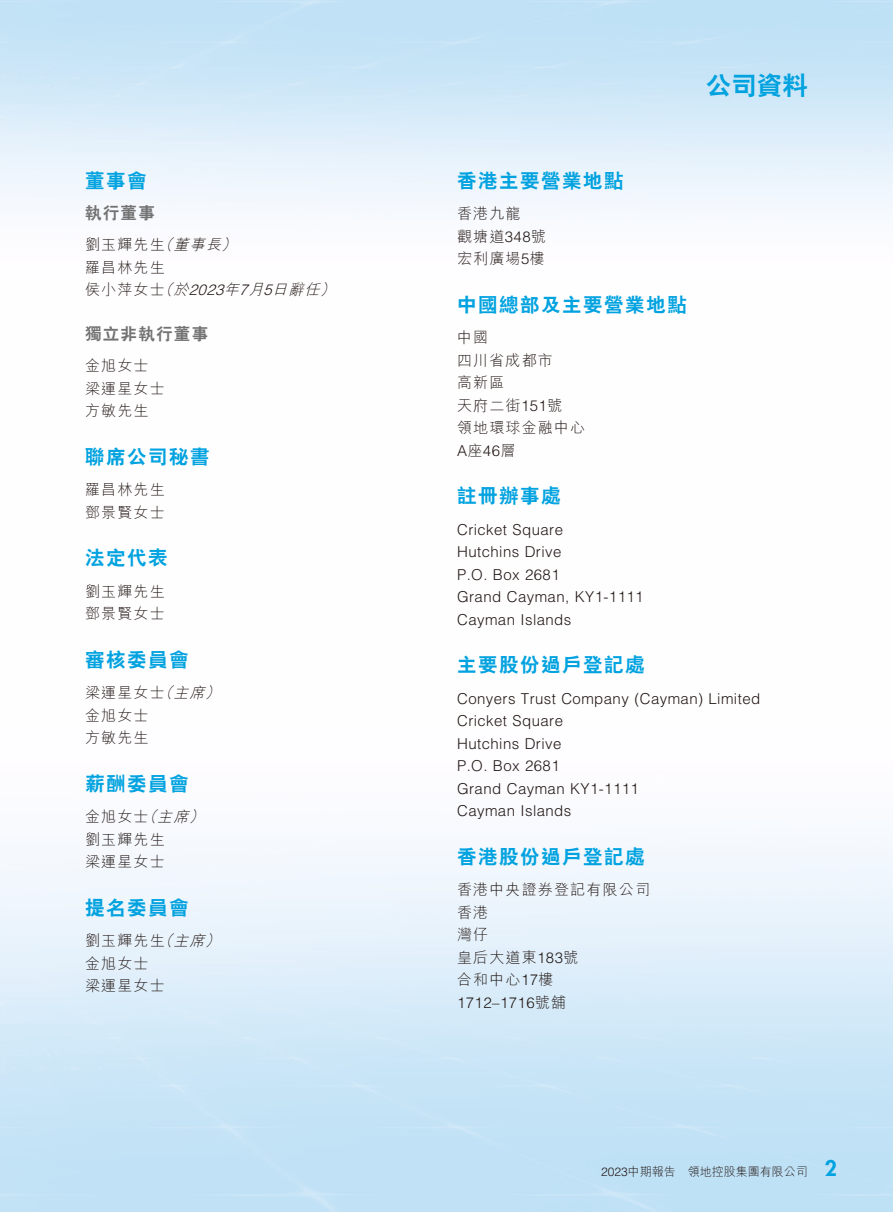
<style>
.page{position:relative;width:893px;height:1212px;background:#fff}
.page>*{position:absolute;margin:0;border:0;box-sizing:border-box;transform-origin:0 0}
.t1{font:800 25.5px "C Hei 2 HK";color:#00a2df}
.t2{font:800 21px "Futura Std";color:#00a2df}
.t3{font:800 19.5px "C Hei 2 HK";letter-spacing:.08em;color:#00a2df}
.t4{font:800 16.5px "C Hei 2 HK";letter-spacing:.08em;color:#727272}
.t5{font:300 15px/22.5px "Helvetica LT Std";letter-spacing:.03em;color:#231916}
.t6{font:300 15px/22.5px "M Hei HK";letter-spacing:.08em;color:#231916}
.t7{font:italic 300 15px "M Hei HK";color:#231916}
.t8{font:italic 300 15px "Helvetica LT Std";color:#231916}
.t9{font:300 12px "M Hei HK";color:#231916}
.t10{font:300 12px "Helvetica LT Std";color:#231916}
.s1{font-family:"Helvetica LT Std"}
.s2{font-family:"M Hei HK"}
</style>
<div class="page">
<h3 class="t3" style="left:85px;top:170px;width:63px">董事會</h3>
<p class="t4" style="left:85px;top:204px;width:71px">執行董事</p>
<p class="t7" style="left:158px;top:237px;width:20px">（</p>
<p class="t7" style="left:221px;top:237px;width:20px">(</p>
<p class="t6" style="left:85px;top:233px;width:81px">劉玉輝先生羅昌林先生</p>
<p class="t7" style="left:173px;top:237px;width:53px">董事長</p>
<p class="t7" style="left:158px;top:282px;width:20px">（</p>
<p class="t7" style="left:320px;top:282px;width:20px">(</p>
<p class="t7" style="left:239px;top:282px;width:86px">月<span class="s1">7</span> 日辭任</p>
<p class="t6" style="left:85px;top:278px;width:81px">侯小萍女士</p>
<p class="t4" style="left:85px;top:325px;width:125px">獨立非執行董事</p>
<p class="t6" style="left:85px;top:354px;width:81px">金旭女士梁運星女士方敏先生</p>
<h3 class="t3" style="left:85px;top:446px;width:126px">聯席公司秘書</h3>
<p class="t6" style="left:85px;top:478px;width:81px">羅昌林先生鄧景賢女士</p>
<h3 class="t3" style="left:85px;top:548px;width:84px">法定代表</h3>
<p class="t6" style="left:85px;top:580px;width:81px">劉玉輝先生鄧景賢女士</p>
<h3 class="t3" style="left:85px;top:649px;width:105px">審核委員會</h3>
<p class="t7" style="left:205px;top:685px;width:20px">(</p>
<p class="t7" style="left:224px;top:282px;width:20px">年</p>
<p class="t7" style="left:173px;top:282px;width:20px">於</p>
<p class="t8" style="left:189px;top:280px;width:41px">2023</p>
<p class="t8" style="left:263px;top:280px;width:15px">5</p>
<p class="t7" style="left:158px;top:685px;width:20px">（</p>
<p class="t6" style="left:85px;top:681px;width:81px">梁運星女士金旭女士方敏先生</p>
<h3 class="t3" style="left:85px;top:773px;width:105px">薪酬委員會</h3>
<p class="t7" style="left:173px;top:685px;width:37px">主席</p>
<p class="t7" style="left:142px;top:809px;width:20px">（</p>
<p class="t7" style="left:189px;top:809px;width:20px">(</p>
<p class="t6" style="left:85px;top:805px;width:81px">金旭女士劉玉輝先生梁運星女士</p>
<h3 class="t3" style="left:85px;top:897px;width:105px">提名委員會</h3>
<p class="t7" style="left:157px;top:809px;width:37px">主席</p>
<p class="t7" style="left:158px;top:933px;width:20px">（</p>
<p class="t7" style="left:205px;top:933px;width:20px">(</p>
<p class="t6" style="left:85px;top:929px;width:81px">劉玉輝先生金旭女士梁運星女士</p>
<p class="t7" style="left:173px;top:933px;width:37px">主席</p>
<h1 class="t1" style="left:706px;top:73px;width:103px">公司資料</h1>
<h3 class="t3" style="left:457px;top:170px;width:168px">香港主要營業地點</h3>
<p class="t6" style="left:457px;top:202px;width:91px">香港九龍<br>觀塘道<span class="s1">348</span>號宏利廣場 樓<span class="s1">5</span></p>
<h3 class="t3" style="left:457px;top:294px;width:231px">中國總部及主要營業地點</h3>
<p class="t6" style="left:457px;top:326px;width:130px">中國<br>四川省成都市<br>高新區<br>天府二街<span class="s1">151</span>號<br>領地環球金融中心</p>
<p class="t5" style="left:457px;top:439px;width:60px">A<span class="s2">座</span>46<span class="s2">層</span></p>
<h3 class="t3" style="left:457px;top:486px;width:105px">註冊辦事處</h3>
<p class="t5" style="left:457px;top:518px;width:188px">Cricket Square<br>Hutchins Drive<br>P O. . Box 2681<br>Grand Cayman, KY1-1111<br>Cayman Islands</p>
<h3 class="t3" style="left:457px;top:655px;width:189px">主要股份過戶登記處</h3>
<p class="t5" style="left:457px;top:687px;width:305px">Conyers Trust Company (Cayman) Limited<br>Cricket Square<br>Hutchins Drive<br>P O. . Box 2681<br>Grand Cayman KY1-1111<br>Cayman Islands</p>
<h3 class="t3" style="left:457px;top:846px;width:189px">香港股份過戶登記處</h3>
<p class="t6" style="left:457px;top:878px;width:194px">香港中央證券登記有限公司香港<br>灣仔<br>皇后大道東<span class="s1">183</span>號<br>合和中心<span class="s1">17</span>樓</p>
<p class="t5" style="left:457px;top:991px;width:111px">1712–1716<span class="s2">號舖</span></p>
<p class="t10" style="left:601px;top:1164px;width:76px">2023<span class="s2">中期報告</span></p>
<p class="t9" style="left:688px;top:1165px;width:121px">領地控股集團有限公司</p>
<h2 class="t2" style="left:825px;top:1154px;width:14px">2</h2>
</div>
